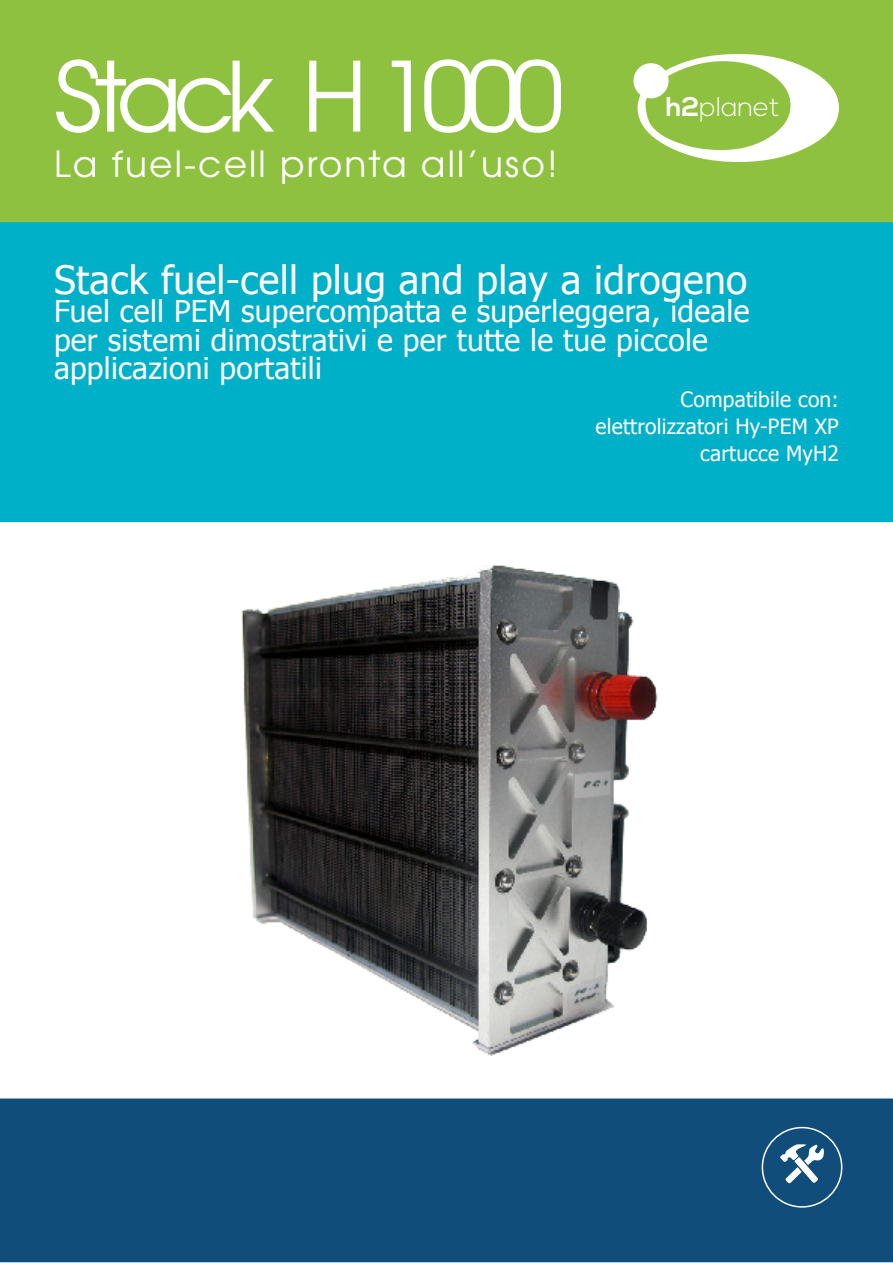
<style>
.page{position:relative;width:893px;height:1263px;background:#fff}
.page>*{position:absolute;margin:0;border:0;box-sizing:border-box;transform-origin:0 0}
.t1{font:96px "Te X Gyre Adventor";letter-spacing:-.09em;color:#fff}
.t2{font:39px "Tahoma";letter-spacing:.01em;color:#fff}
.t3{font:36px "Te X Gyre Adventor";letter-spacing:.06em;color:#fff}
.t4{font:30px/28.5px "Tahoma";letter-spacing:.01em;color:#fff}
.t5{font:300 27px "Nexa";color:#fff}
.t6{font:21px/27px "Tahoma";letter-spacing:.01em;color:#fff;text-align:right}
.s1{font-weight:700}
</style>
<div class="page">
<div style="left:0;top:1098px;width:893px;height:164px;background:#104d7a"></div>
<div style="left:0;top:0;width:893px;height:222px;background:#8ec13f"></div>
<div style="left:0;top:222px;width:893px;height:300px;background:#00b0c9"></div>
<svg style="left:633px;top:54px;width:206px;height:108px"></svg>
<div style="left:762px;top:1127px;width:80px;height:81px;border:2px solid #fff;border-radius:50%"></div>
<svg style="left:781px;top:1143px;width:43px;height:41px"></svg>
<img style="left:241px;top:564px;width:417px;height:492px">
<h1 class="t1" style="left:54px;top:20px;width:511px">Stack H 1000</h1>
<p class="t3" style="left:54px;top:135px;width:505px">La fuel-cell pronta all’uso!</p>
<p class="t5" style="left:666px;top:91px;width:115px"><span class="s1">h2</span>planet</p>
<h2 class="t2" style="left:54px;top:253px;width:695px">Stack fuel-cell plug and play a idrogeno</h2>
<p class="t4" style="left:54px;top:296px;width:697px">Fuel cell PEM supercompatta e superleggera, ideale per sistemi dimostrativi e per tutte le tue piccole applicazioni portatili</p>
<p class="t6" style="left:596px;top:385px;width:245px">Compatibile con: elettrolizzatori Hy-PEM XP cartucce MyH2</p>
</div>
